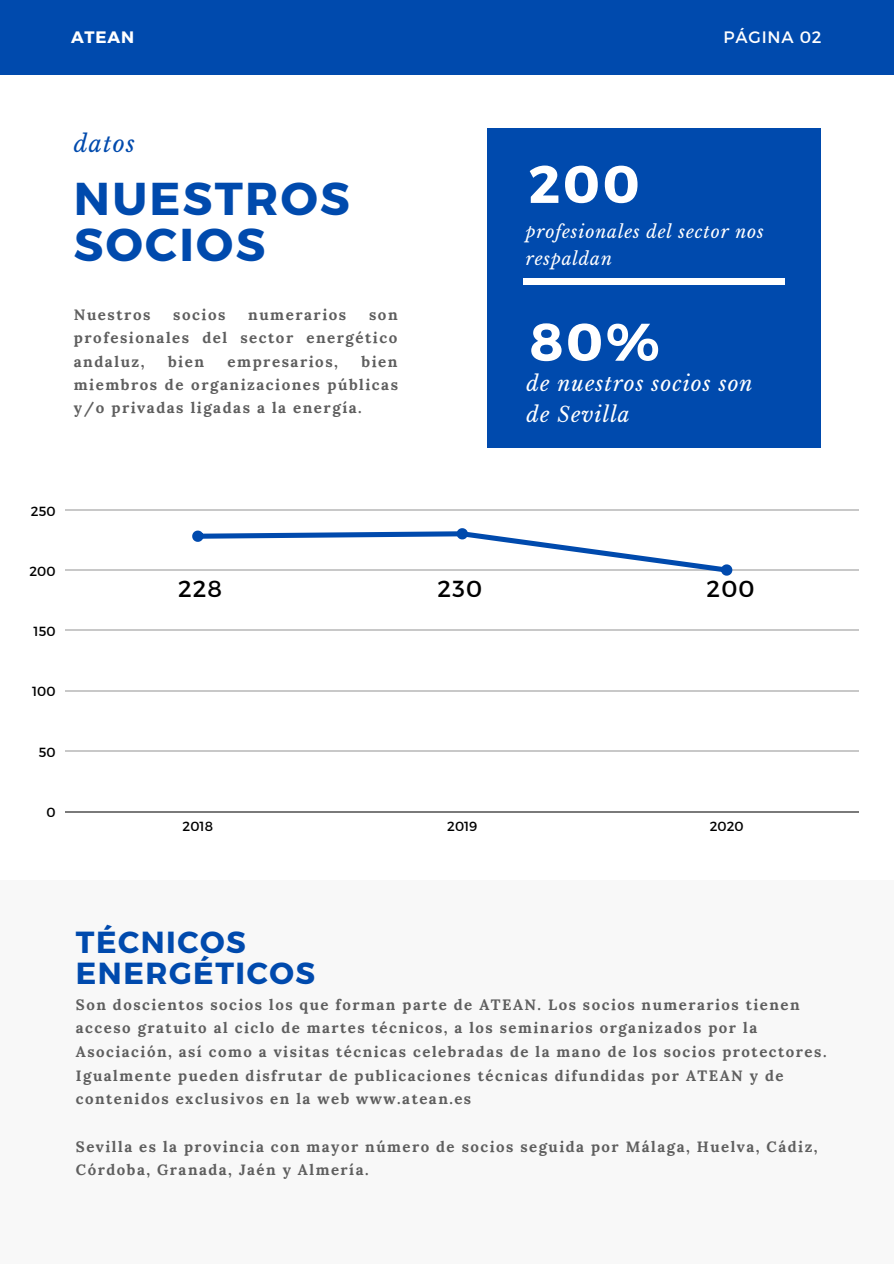
<style>
.page{position:relative;width:894px;height:1264px;background:#fff}
.page>*{position:absolute;margin:0;border:0;box-sizing:border-box;transform-origin:0 0}
.t1{font:700 52.8px "Montserrat";color:#fff}
.t2{font:700 46.05px/46.2px "Montserrat";letter-spacing:.05em;color:#004aad}
.t3{font:700 30.45px "Montserrat";letter-spacing:.05em;color:#004aad}
.t4{font:23.25px "Montserrat";letter-spacing:.05em;color:#000}
.t5{font:italic 23.1px "Libre Baskerville";letter-spacing:.05em;color:#004aad}
.t6{font:italic 20.85px/31.5px "Libre Baskerville";letter-spacing:.05em;color:#fff}
.t7{font:italic 17.4px/27px "Libre Baskerville";letter-spacing:.05em;color:#fff}
.t8{font:16.5px "Montserrat";letter-spacing:.05em;color:#fff}
.t9{font:700 16.5px "Montserrat";letter-spacing:.05em;color:#fff}
.t10{font:700 15.15px/23.2px "Lora";letter-spacing:.1em;color:#5e5e5e;text-align:justify}
.t11{font:700 15px/23.7px "Lora";letter-spacing:.1em;color:#5e5e5e}
.t12{font:13.2px "Montserrat";color:#000}
</style>
<div class="page">
<div style="left:0;top:0;width:893px;height:74px;background:#004aad"></div>
<div style="left:486px;top:129px;width:334px;height:318px;background:#004aad"></div>
<div style="left:522px;top:278px;width:262px;height:6px;background:#fff"></div>
<hr style="left:66px;top:509px;width:792px;height:1px;background:#222">
<hr style="left:66px;top:569px;width:792px;height:1px;background:#222">
<hr style="left:66px;top:630px;width:792px;height:1px;background:#222">
<hr style="left:66px;top:690px;width:792px;height:1px;background:#222">
<hr style="left:66px;top:750px;width:792px;height:1px;background:#222">
<hr style="left:66px;top:811px;width:792px;height:1px;background:#222">
<svg style="left:192px;top:528px;width:540px;height:47px"></svg>
<div style="left:0;top:880px;width:893px;height:383px;background:#f8f8f8"></div>
<p class="t9" style="left:71px;top:27px;width:65px">ATEAN</p>
<p class="t8" style="left:723px;top:27px;width:100px">PÁGINA 02</p>
<p class="t5" style="left:74px;top:129px;width:62px">datos</p>
<p class="t2" style="left:74px;top:173px;width:277px">NUESTROS<br>SOCIOS</p>
<p class="t10" style="left:74px;top:303px;width:78px">Nuestros</p>
<p class="t10" style="left:173px;top:303px;width:54px">socios</p>
<p class="t10" style="left:248px;top:303px;width:99px">numerarios</p>
<p class="t10" style="left:74px;top:303px;width:325px;text-indent:295px">son profesionales del sector energético andaluz,</p>
<p class="t10" style="left:74px;top:349px;width:325px;text-indent:287px">bien miembros de organizaciones públicas y/o privadas ligadas a la energía.</p>
<p class="t10" style="left:168px;top:349px;width:37px">bien</p>
<p class="t10" style="left:227px;top:349px;width:112px">empresarios,</p>
<p class="t1" style="left:528px;top:150px;width:113px">200</p>
<p class="t7" style="left:525px;top:218px;width:239px">profesionales del sector nos respaldan</p>
<p class="t1" style="left:529px;top:307px;width:132px">80%</p>
<p class="t6" style="left:526px;top:368px;width:227px">de nuestros socios son de Sevilla</p>
<p class="t12" style="left:31px;top:502px;width:26px">250</p>
<p class="t12" style="left:29px;top:562px;width:28px">200</p>
<p class="t12" style="left:34px;top:623px;width:23px">150</p>
<p class="t12" style="left:32px;top:683px;width:25px">100</p>
<p class="t12" style="left:39px;top:743px;width:18px">50</p>
<p class="t12" style="left:46px;top:803px;width:11px">0</p>
<p class="t4" style="left:178px;top:573px;width:46px">228</p>
<p class="t4" style="left:437px;top:573px;width:46px">230</p>
<p class="t4" style="left:706px;top:573px;width:49px">200</p>
<p class="t12" style="left:183px;top:817px;width:32px">2018</p>
<p class="t12" style="left:447px;top:817px;width:32px">2019</p>
<p class="t12" style="left:709px;top:817px;width:35px">2020</p>
<p class="t3" style="left:76px;top:922px;width:171px">TÉCNICOS</p>
<p class="t3" style="left:76px;top:953px;width:240px">ENERGÉTICOS</p>
<p class="t11" style="left:76px;top:992px;width:751px">Son doscientos socios los que forman parte de ATEAN. Los socios numerarios tienen acceso gratuito al ciclo de martes técnicos, a los seminarios organizados por la Asociación, así como a visitas técnicas celebradas de la mano de los socios protectores.<br>Igualmente pueden disfrutar de publicaciones técnicas difundidas por ATEAN y de contenidos exclusivos en la web www.atean.es</p>
<p class="t11" style="left:76px;top:1134px;width:743px">Sevilla es la provincia con mayor número de socios seguida por Málaga, Huelva, Cádiz,<br>Córdoba, Granada, Jaén y Almería.</p>
</div>
